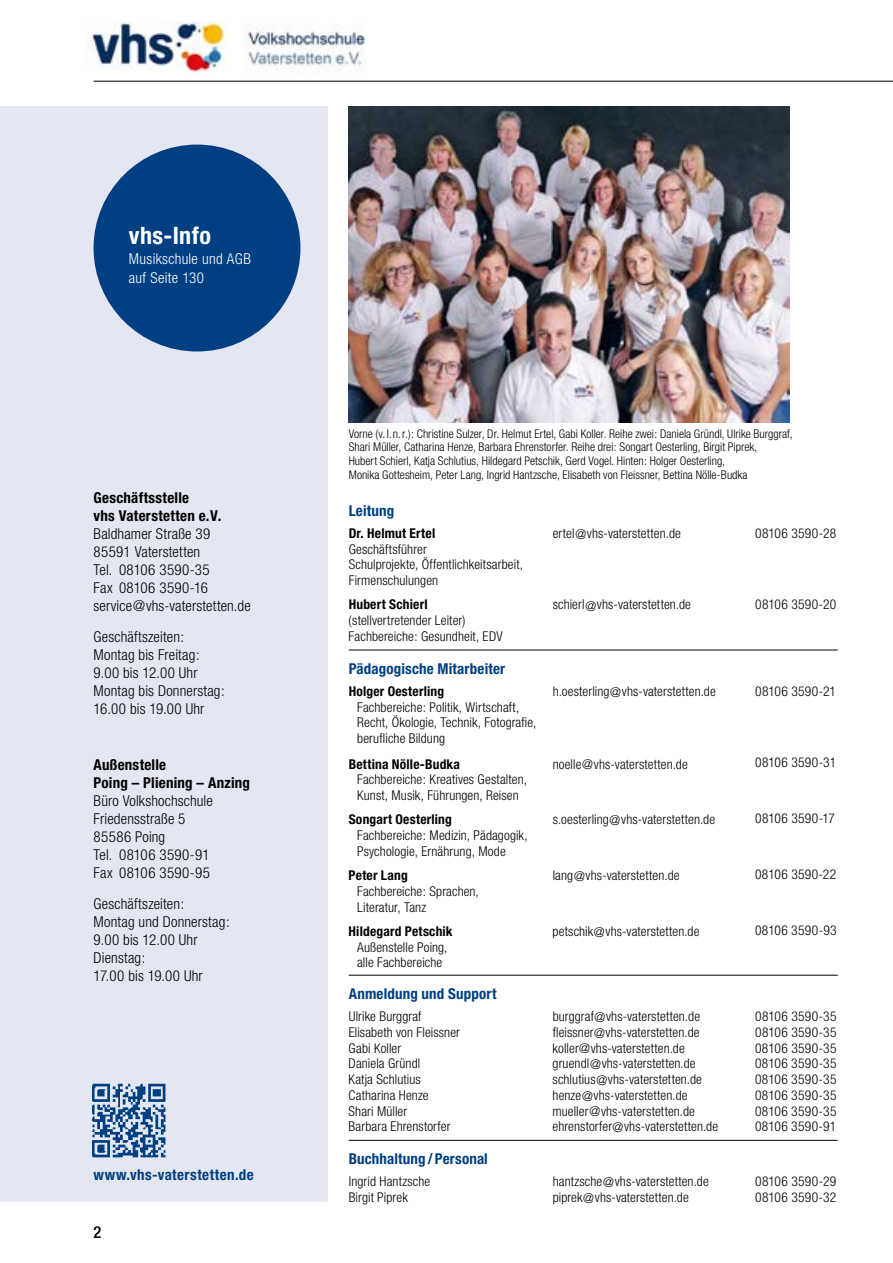
<style>
.page{position:relative;width:893px;height:1263px;background:#fff}
.page>*{position:absolute;margin:0;border:0;box-sizing:border-box;transform-origin:0 0}
.t1{font:700 condensed 24px "Helvetica Neue";letter-spacing:.02em;color:#fff}
.t2{font:500 condensed 16.5px "Helvetica Neue";color:#000}
.t3{font:300 condensed 15px/18px "Helvetica Neue";letter-spacing:.01em;color:#000}
.t4{font:700 condensed 15px "Helvetica Neue";letter-spacing:.01em;color:#003f82}
.t5{font:700 condensed 15px/18px "Helvetica Neue";letter-spacing:.015em;color:#000}
.t6{font:300 condensed 15px/19.5px "Helvetica Neue";letter-spacing:.02em;color:#fff}
.t7{font:700 condensed 15px "Helvetica Neue";letter-spacing:.03em;color:#003f82}
.t8{font:300 condensed 13.5px/15.8px "Helvetica Neue";letter-spacing:.01em;color:#000}
.t9{font:700 condensed 13.5px "Helvetica Neue";letter-spacing:.015em;color:#000}
.t10{font:300 condensed 12px/13.8px "Helvetica Neue";color:#000}
</style>
<div class="page">
<hr style="left:94px;top:81px;width:799px;height:1px;background:#000">
<img style="left:349px;top:106px;width:441px;height:316px">
<div style="left:0;top:106px;width:327px;height:1095px;background:#e4e7f2"></div>
<hr style="left:349px;top:650px;width:489px;height:1px;background:#000">
<hr style="left:349px;top:975px;width:489px;height:1px;background:#000">
<hr style="left:349px;top:1140px;width:489px;height:1px;background:#000">
<div style="left:94px;top:145px;width:206px;height:206px;background:#003f82;border-radius:50%"></div>
<img style="left:88px;top:21px;width:138px;height:52px">
<img style="left:244px;top:25px;width:122px;height:48px">
<img style="left:92px;top:1083px;width:74px;height:75px">
<h1 class="t1" style="left:129px;top:221px;width:83px">vhs-Info</h1>
<p class="t6" style="left:129px;top:249px;width:124px">Musikschule und AGB auf Seite 130</p>
<p class="t5" style="left:94px;top:488px;width:129px">Geschäftsstelle<br>vhs Vaterstetten e.V.</p>
<p class="t3" style="left:94px;top:524px;width:159px">Baldhamer Straße 39<br>85591 Vaterstetten<br>Tel. 08106 3590-35<br>Fax 08106 3590-16 service@vhs-vaterstetten.de</p>
<p class="t3" style="left:94px;top:627px;width:133px">Geschäftszeiten:<br>Montag bis Freitag:<br>9.00 bis 12.00 Uhr<br>Montag bis Donnerstag:<br>16.00 bis 19.00 Uhr</p>
<p class="t5" style="left:94px;top:755px;width:158px">Außenstelle<br>Poing – Pliening – Anzing</p>
<p class="t3" style="left:94px;top:792px;width:121px">Büro Volkshochschule<br>Friedensstraße 5<br>85586 Poing<br>Tel. 08106 3590-91<br>Fax 08106 3590-95</p>
<p class="t3" style="left:94px;top:894px;width:137px">Geschäftszeiten:<br>Montag und Donnerstag:<br>9.00 bis 12.00 Uhr<br>Dienstag:<br>17.00 bis 19.00 Uhr</p>
<p class="t7" style="left:94px;top:1165px;width:162px">www.vhs-vaterstetten.de</p>
<p class="t2" style="left:94px;top:1222px;width:9px">2</p>
<p class="t10" style="left:349px;top:426px;width:445px">Vorne (v.l.n.r.): Christine Sulzer, Dr. Helmut Ertel, Gabi Koller. Reihe zwei: Daniela Gründl, Ulrike Burggraf, Shari Müller, Catharina Henze, Barbara Ehrenstorfer. Reihe drei: Songart Oesterling, Birgit Piprek,<br>Hubert Schierl, Katja Schlutius, Hildegard Petschik, Gerd Vogel. Hinten: Holger Oesterling,<br>Monika Gottesheim, Peter Lang, Ingrid Hantzsche, Elisabeth von Fleissner, Bettina Nölle-Budka</p>
<p class="t4" style="left:349px;top:501px;width:47px">Leitung</p>
<p class="t9" style="left:349px;top:525px;width:88px">Dr. Helmut Ertel</p>
<p class="t8" style="left:553px;top:525px;width:130px">ertel@vhs-vaterstetten.de</p>
<p class="t8" style="left:755px;top:525px;width:82px">08106 3590-28</p>
<p class="t8" style="left:349px;top:541px;width:176px">Geschäftsführer<br>Schulprojekte, Öffentlichkeitsarbeit,<br>Firmenschulungen</p>
<p class="t9" style="left:349px;top:596px;width:81px">Hubert Schierl</p>
<p class="t8" style="left:553px;top:597px;width:140px">schierl@vhs-vaterstetten.de</p>
<p class="t8" style="left:755px;top:597px;width:83px">08106 3590-20</p>
<p class="t8" style="left:349px;top:612px;width:156px">(stellvertretender Leiter)<br>Fachbereiche: Gesundheit, EDV</p>
<p class="t4" style="left:349px;top:659px;width:158px">Pädagogische Mitarbeiter</p>
<p class="t9" style="left:349px;top:683px;width:97px">Holger Oesterling</p>
<p class="t8" style="left:553px;top:683px;width:165px">h.oesterling@vhs-vaterstetten.de</p>
<p class="t8" style="left:755px;top:683px;width:82px">08106 3590-21</p>
<p class="t8" style="left:357px;top:699px;width:181px">Fachbereiche: Politik, Wirtschaft,<br>Recht, Ökologie, Technik, Fotografie, berufliche Bildung</p>
<p class="t9" style="left:349px;top:755px;width:113px">Bettina Nölle-Budka</p>
<p class="t8" style="left:553px;top:756px;width:137px">noelle@vhs-vaterstetten.de</p>
<p class="t8" style="left:755px;top:754px;width:83px">08106 3590-31</p>
<p class="t8" style="left:357px;top:771px;width:171px">Fachbereiche: Kreatives Gestalten,<br>Kunst, Musik, Führungen, Reisen</p>
<p class="t9" style="left:349px;top:811px;width:105px">Songart Oesterling</p>
<p class="t8" style="left:553px;top:811px;width:164px">s.oesterling@vhs-vaterstetten.de</p>
<p class="t8" style="left:755px;top:810px;width:81px">08106 3590-17</p>
<p class="t8" style="left:357px;top:827px;width:172px">Fachbereiche: Medizin, Pädagogik,<br>Psychologie, Ernährung, Mode</p>
<p class="t9" style="left:349px;top:867px;width:61px">Peter Lang</p>
<p class="t8" style="left:553px;top:867px;width:128px">lang@vhs-vaterstetten.de</p>
<p class="t8" style="left:755px;top:866px;width:83px">08106 3590-22</p>
<p class="t8" style="left:357px;top:883px;width:123px">Fachbereiche: Sprachen,<br>Literatur, Tanz</p>
<p class="t9" style="left:349px;top:923px;width:106px">Hildegard Petschik</p>
<p class="t8" style="left:553px;top:923px;width:148px">petschik@vhs-vaterstetten.de</p>
<p class="t8" style="left:755px;top:922px;width:83px">08106 3590-93</p>
<p class="t8" style="left:357px;top:939px;width:92px">Außenstelle Poing, alle Fachbereiche</p>
<p class="t4" style="left:349px;top:984px;width:149px">Anmeldung und Support</p>
<p class="t8" style="left:349px;top:1008px;width:74px">Ulrike Burggraf</p>
<p class="t8" style="left:553px;top:1008px;width:149px">burggraf@vhs-vaterstetten.de</p>
<p class="t8" style="left:755px;top:1008px;width:83px">08106 3590-35</p>
<p class="t8" style="left:349px;top:1024px;width:113px">Elisabeth von Fleissner</p>
<p class="t8" style="left:553px;top:1024px;width:148px">fleissner@vhs-vaterstetten.de</p>
<p class="t8" style="left:755px;top:1024px;width:83px">08106 3590-35</p>
<p class="t8" style="left:349px;top:1040px;width:54px">Gabi Koller</p>
<p class="t8" style="left:553px;top:1040px;width:134px">koller@vhs-vaterstetten.de</p>
<p class="t8" style="left:755px;top:1040px;width:83px">08106 3590-35</p>
<p class="t8" style="left:349px;top:1055px;width:73px">Daniela Gründl</p>
<p class="t8" style="left:553px;top:1055px;width:145px">gruendl@vhs-vaterstetten.de</p>
<p class="t8" style="left:755px;top:1055px;width:83px">08106 3590-35</p>
<p class="t8" style="left:349px;top:1071px;width:74px">Katja Schlutius</p>
<p class="t8" style="left:553px;top:1071px;width:151px">schlutius@vhs-vaterstetten.de</p>
<p class="t8" style="left:755px;top:1071px;width:83px">08106 3590-35</p>
<p class="t8" style="left:349px;top:1087px;width:82px">Catharina Henze</p>
<p class="t8" style="left:553px;top:1087px;width:136px">henze@vhs-vaterstetten.de</p>
<p class="t8" style="left:755px;top:1087px;width:83px">08106 3590-35</p>
<p class="t8" style="left:348px;top:1103px;width:60px">Shari Müller</p>
<p class="t8" style="left:552px;top:1103px;width:144px">mueller@vhs-vaterstetten.de</p>
<p class="t8" style="left:755px;top:1103px;width:83px">08106 3590-35</p>
<p class="t8" style="left:348px;top:1118px;width:104px">Barbara Ehrenstorfer</p>
<p class="t8" style="left:552px;top:1118px;width:167px">ehrenstorfer@vhs-vaterstetten.de</p>
<p class="t8" style="left:755px;top:1118px;width:83px">08106 3590-91</p>
<p class="t4" style="left:349px;top:1149px;width:141px">Buchhaltung / Personal</p>
<p class="t8" style="left:349px;top:1173px;width:83px">Ingrid Hantzsche</p>
<p class="t8" style="left:553px;top:1173px;width:158px">hantzsche@vhs-vaterstetten.de</p>
<p class="t8" style="left:755px;top:1173px;width:83px">08106 3590-29</p>
<p class="t8" style="left:349px;top:1189px;width:61px">Birgit Piprek</p>
<p class="t8" style="left:553px;top:1189px;width:138px">piprek@vhs-vaterstetten.de</p>
<p class="t8" style="left:755px;top:1189px;width:83px">08106 3590-32</p>
</div>
